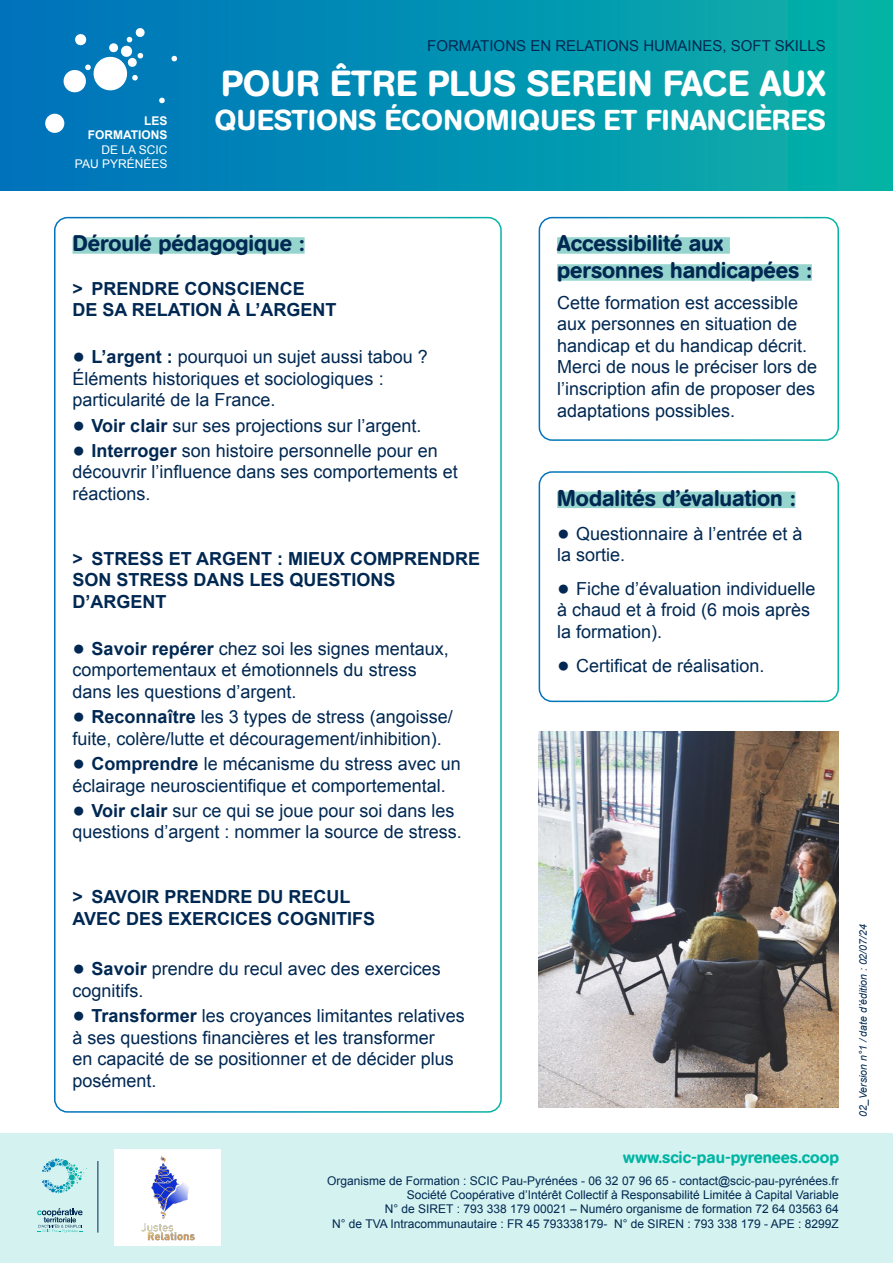
<style>
.page{position:relative;width:893px;height:1263px;background:#fff}
.page>*{position:absolute;margin:0;border:0;box-sizing:border-box;transform-origin:0 0}
.rose{font:500 36px "AG Book Rounded";letter-spacing:.02em;color:#fff}
.rose-2{font:500 28.5px "AG Book Rounded";letter-spacing:.02em;color:#fff}
.rose-3{font:500 22.5px/27px "AG Book Rounded";letter-spacing:-.005em;color:#002852}
.rose-4{font:18px/21.6px "Arial";color:#002852}
.rose-5{font:700 18px/21.6px "Arial";color:#002852}
.t1{font:500 16.5px "AG Book Rounded";color:#00b5a4}
.rose-6{font:15px "Arial";color:#002852}
.t2{font:12px/14.4px "Arial";color:#002852;text-align:right}
.t3{font:12px/14.4px "Arial";color:#fff;text-align:right}
.t4{font:700 12px/14.4px "Arial";color:#fff;text-align:right}
.rose-7{font:italic 10.5px "Arial";color:#002852}
.s1{font-size:21px}
.s2{font-weight:700}
</style>
<div class="page">
<div style="left:0;top:1132px;width:893px;height:131px;background:#d4f2ef"></div>
<div style="left:0;top:0;width:893px;height:233px;background:linear-gradient(to right,#0070bd,#07b3a7)"></div>
<svg style="left:45px;top:27px;width:132px;height:106px;background:#258cc3"></svg>
<svg style="left:42px;top:1158px;width:45px;height:35px"></svg>
<svg style="left:37px;top:1208px;width:46px;height:25px"></svg>
<hr style="left:98px;top:1161px;width:1px;height:71px;background:#002852">
<div style="left:0;top:191px;width:893px;height:941px;background:#fff"></div>
<div style="left:73px;top:237px;width:232px;height:17px;background:#96d5ce"></div>
<div style="left:557px;top:492px;width:238px;height:16px;background:#96d5ce"></div>
<div style="left:539px;top:471px;width:300px;height:231px;border:2px solid #fff;border-radius:13px"></div>
<div style="left:557px;top:237px;width:173px;height:17px;background:#96d5ce"></div>
<div style="left:557px;top:264px;width:255px;height:17px;background:#96d5ce"></div>
<div style="left:539px;top:217px;width:300px;height:224px;border:2px solid #fff;border-radius:13px"></div>
<div style="left:115px;top:1149px;width:106px;height:97px;background:#fff"></div>
<img style="left:141px;top:1155px;width:54px;height:86px">
<img style="left:539px;top:731px;width:300px;height:376px">
<p class="t4" style="left:88px;top:114px;width:81px">LES<br>FORMATIONS</p>
<p class="t3" style="left:75px;top:143px;width:94px">DE LA SCIC<br>PAU PYRÉNÉES</p>
<p class="rose-6" style="left:427px;top:36px;width:400px">FORMATIONS EN RELATIONS HUMAINES, SOFT SKILLS</p>
<p class="rose" style="left:221px;top:62px;width:606px">POUR ÊTRE PLUS SEREIN FACE AUX</p>
<p class="rose-2" style="left:215px;top:103px;width:612px">QUESTIONS ÉCONOMIQUES ET FINANCIÈRES</p>
<p class="rose-3" style="left:73px;top:230px;width:234px">Déroulé pédagogique :</p>
<p class="rose-5" style="left:73px;top:278px;width:266px">&gt; PRENDRE CONSCIENCE<br>DE SA RELATION À L’ARGENT</p>
<p class="rose-4" style="left:73px;top:346px;width:357px"><span class="s1">●</span> <span class="s2">L’argent :</span> pourquoi un sujet aussi tabou ?<br>Éléments historiques et sociologiques : particularité de la France.</p>
<p class="rose-4" style="left:73px;top:415px;width:350px"><span class="s1">●</span> <span class="s2">Voir clair</span> sur ses projections sur l’argent.</p>
<p class="rose-4" style="left:73px;top:440px;width:387px"><span class="s1">●</span> <span class="s2">Interroger</span> son histoire personnelle pour en découvrir l’influence dans ses comportements et réactions.</p>
<p class="rose-5" style="left:73px;top:548px;width:409px">&gt; STRESS ET ARGENT : MIEUX COMPRENDRE<br>SON STRESS DANS LES QUESTIONS<br>D’ARGENT</p>
<p class="rose-4" style="left:73px;top:638px;width:378px"><span class="s1">●</span> <span class="s2">Savoir repérer</span> chez soi les signes mentaux, comportementaux et émotionnels du stress dans les questions d’argent.</p>
<p class="rose-4" style="left:73px;top:706px;width:382px"><span class="s1">●</span> <span class="s2">Reconnaître</span> les 3 types de stress (angoisse/ fuite, colère/lutte et découragement/inhibition).</p>
<p class="rose-4" style="left:73px;top:753px;width:390px"><span class="s1">●</span> <span class="s2">Comprendre</span> le mécanisme du stress avec un éclairage neuroscientifique et comportemental.</p>
<p class="rose-4" style="left:73px;top:800px;width:391px"><span class="s1">●</span> <span class="s2">Voir clair</span> sur ce qui se joue pour soi dans les questions d’argent : nommer la source de stress.</p>
<p class="rose-5" style="left:73px;top:887px;width:304px">&gt; SAVOIR PRENDRE DU RECUL<br>AVEC DES EXERCICES COGNITIFS</p>
<p class="rose-4" style="left:73px;top:958px;width:370px"><span class="s1">●</span> <span class="s2">Savoir</span> prendre du recul avec des exercices cognitifs.</p>
<p class="rose-4" style="left:73px;top:1005px;width:394px"><span class="s1">●</span> <span class="s2">Transformer</span> les croyances limitantes relatives à ses questions financières et les transformer<br>en capacité de se positionner et de décider plus posément.</p>
<p class="rose-3" style="left:557px;top:230px;width:256px">Accessibilité aux personnes handicapées :</p>
<p class="rose-4" style="left:557px;top:292px;width:262px">Cette formation est accessible aux personnes en situation de handicap et du handicap décrit.<br>Merci de nous le préciser lors de l’inscription afin de proposer des adaptations possibles.</p>
<p class="rose-3" style="left:557px;top:485px;width:240px">Modalités d’évaluation :</p>
<p class="rose-4" style="left:557px;top:523px;width:247px"><span class="s1">●</span> Questionnaire à l’entrée et à la sortie.</p>
<p class="rose-4" style="left:557px;top:578px;width:260px"><span class="s1">●</span> Fiche d’évaluation individuelle à chaud et à froid (6 mois après la formation).</p>
<p class="rose-4" style="left:557px;top:655px;width:209px"><span class="s1">●</span> Certificat de réalisation.</p>
<p class="t1" style="left:623px;top:1148px;width:217px">www.scic-pau-pyrenees.coop</p>
<p class="t2" style="left:327px;top:1173px;width:513px">Organisme de Formation : SCIC Pau-Pyrénées - 06 32 07 96 65 - contact@scic-pau-pyrénées.fr Société Coopérative d’Intérêt Collectif à Responsabilité Limitée à Capital Variable<br>N° de SIRET : 793 338 179 00021 – Numéro organisme de formation 72 64 03563 64<br>N° de TVA Intracommunautaire : FR 45 793338179- N° de SIREN : 793 338 179 - APE : 8299Z</p>
<p class="rose-7" style="left:856px;top:1117px;width:194px;rotate:-90deg">02_Version n°1 / date d’édition : 02/07/24</p>
</div>
